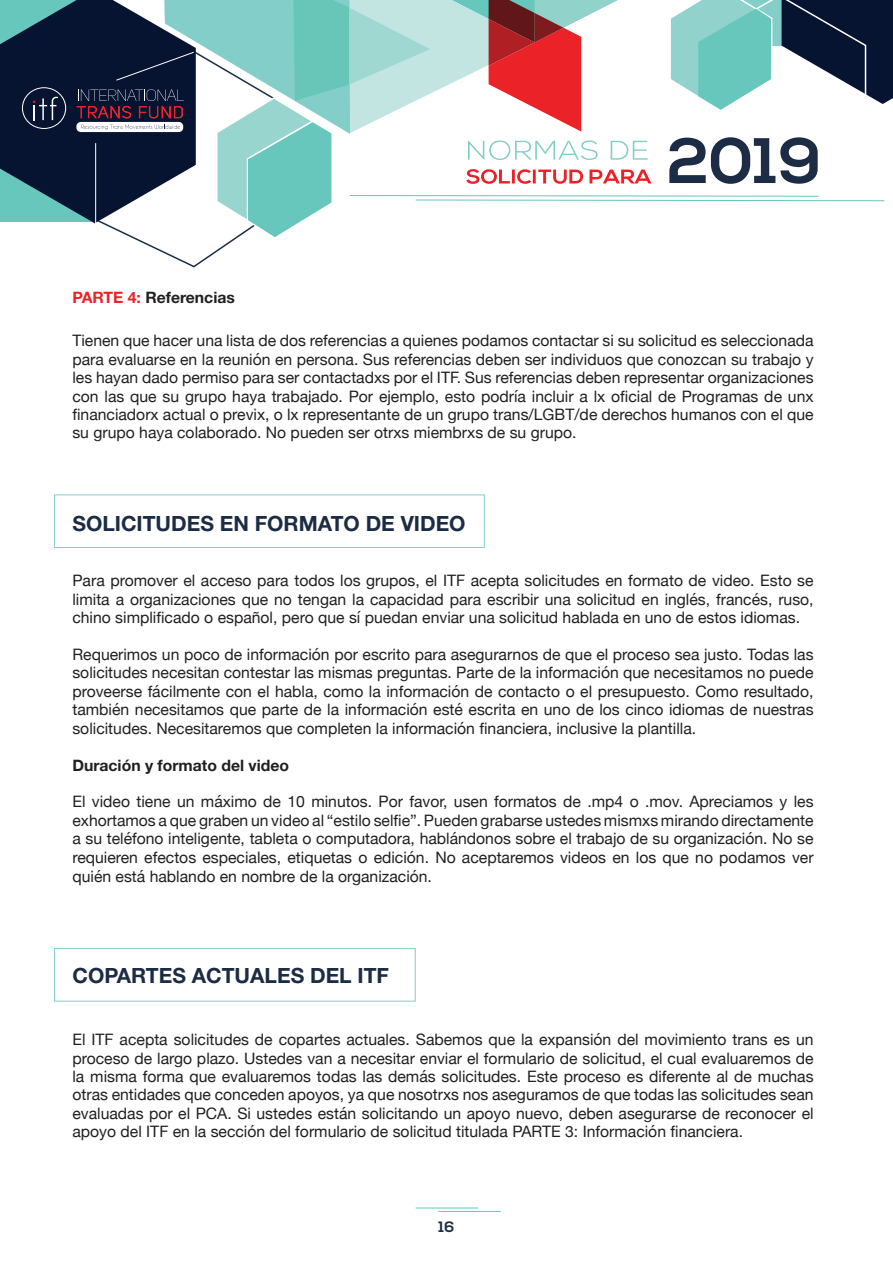
<style>
.page{position:relative;width:893px;height:1263px;background:#fff}
.page>*{position:absolute;margin:0;border:0;box-sizing:border-box;transform-origin:0 0}
.t1{font:700 21px "Helvetica Neue";color:#1b2c44}
.t2{font:15.75px/18.5px "Helvetica Neue";color:#231f20;text-align:justify}
.t3{font:700 15.75px "Helvetica Neue";color:#231f20}
.t4{font:700 15px "Nexa";color:#1b2c44}
.s1{color:#ec2127}
</style>
<div class="page">
<hr style="left:416px;top:1207px;width:62px;height:1px;background:#67c7bd">
<hr style="left:438px;top:1211px;width:63px;height:1px;background:#67c7bd">
<svg style="left:0;top:0;width:893px;height:268px"></svg>
<div style="left:54px;top:494px;width:431px;height:54px;border:1px solid #83cec8"></div>
<div style="left:54px;top:948px;width:362px;height:53px;border:1px solid #83cec8"></div>
<p class="t3" style="left:72px;top:287px;width:164px"><span class="s1">PARTE 4:</span> Referencias</p>
<p class="t2" style="left:72px;top:332px;width:743px">Tienen que hacer una lista de dos referencias a quienes podamos contactar si su solicitud es seleccionada para evaluarse en la reunión en persona. Sus referencias deben ser individuos que conozcan su trabajo y les hayan dado permiso para ser contactadxs por el ITF. Sus referencias deben representar organizaciones con las que su grupo haya trabajado. Por ejemplo, esto podría incluir a lx oficial de Programas de unx financiadorx actual o previx, o lx representante de un grupo trans/LGBT/de derechos humanos con el que su grupo haya colaborado. No pueden ser otrxs miembrxs de su grupo.</p>
<h1 class="t1" style="left:72px;top:510px;width:395px">SOLICITUDES EN FORMATO DE VIDEO</h1>
<p class="t2" style="left:72px;top:572px;width:743px">Para promover el acceso para todos los grupos, el ITF acepta solicitudes en formato de video. Esto se limita a organizaciones que no tengan la capacidad para escribir una solicitud en inglés, francés, ruso, chino simplificado o español, pero que sí puedan enviar una solicitud hablada en uno de estos idiomas.</p>
<p class="t2" style="left:72px;top:646px;width:743px">Requerimos un poco de información por escrito para asegurarnos de que el proceso sea justo. Todas las solicitudes necesitan contestar las mismas preguntas. Parte de la información que necesitamos no puede proveerse fácilmente con el habla, como la información de contacto o el presupuesto. Como resultado, también necesitamos que parte de la información esté escrita en uno de los cinco idiomas de nuestras solicitudes. Necesitaremos que completen la información financiera, inclusive la plantilla.</p>
<p class="t3" style="left:72px;top:755px;width:218px">Duración y formato del video</p>
<p class="t2" style="left:72px;top:793px;width:743px">El video tiene un máximo de 10 minutos. Por favor, usen formatos de .mp4 o .mov. Apreciamos y les exhortamos a que graben un video al “estilo selfie”. Pueden grabarse ustedes mismxs mirando directamente a su teléfono inteligente, tableta o computadora, hablándonos sobre el trabajo de su organización. No se requieren efectos especiales, etiquetas o edición. No aceptaremos videos en los que no podamos ver quién está hablando en nombre de la organización.</p>
<h1 class="t1" style="left:72px;top:962px;width:318px">COPARTES ACTUALES DEL ITF</h1>
<p class="t2" style="left:72px;top:1031px;width:743px">El ITF acepta solicitudes de copartes actuales. Sabemos que la expansión del movimiento trans es un proceso de largo plazo. Ustedes van a necesitar enviar el formulario de solicitud, el cual evaluaremos de la misma forma que evaluaremos todas las demás solicitudes. Este proceso es diferente al de muchas otras entidades que conceden apoyos, ya que nosotrxs nos aseguramos de que todas las solicitudes sean evaluadas por el PCA. Si ustedes están solicitando un apoyo nuevo, deben asegurarse de reconocer el apoyo del ITF en la sección del formulario de solicitud titulada PARTE 3: Información financiera.</p>
<p class="t4" style="left:438px;top:1218px;width:17px">16</p>
</div>
